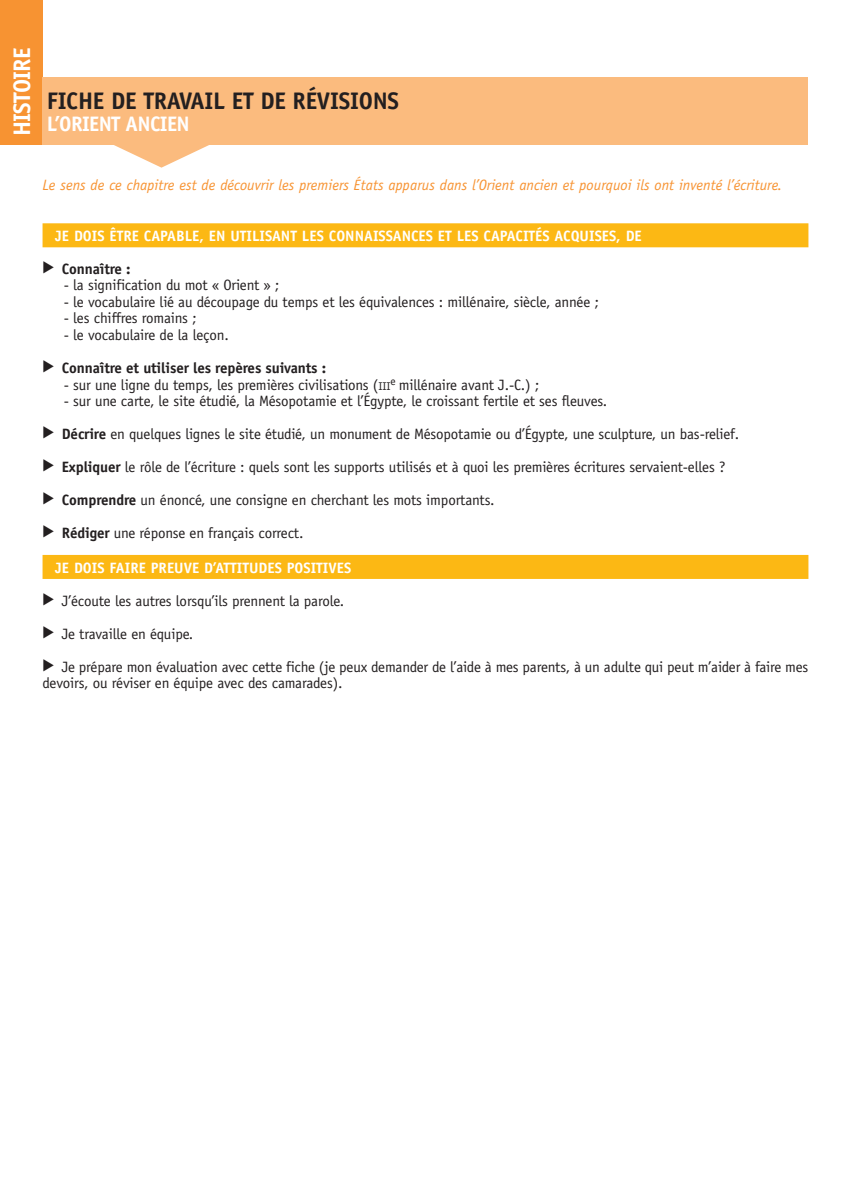
<style>
.page{position:relative;width:851px;height:1191px;background:#fff}
.page>*{position:absolute;margin:0;border:0;box-sizing:border-box;transform-origin:0 0}
.t1{font:700 24px "Officina Sans Std";letter-spacing:-.01em;color:#231f20}
.t2{font:700 24px "Officina Sans Std";letter-spacing:-.03em;color:#fff}
.t3{font:700 21px "Officina Sans Std";color:#fff}
.t4{font:15px/16.5px "Officina Sans Std";letter-spacing:-.01em;color:#231f20}
.t5{font:italic 15px "Officina Sans Std";color:#f79332}
.t6{font:700 15px "Officina Sans Std";color:#fff}
.t7{font:700 15px "Officina Sans Std";letter-spacing:-.01em;color:#231f20}
.s1{font-size:11.25px}
.s2{font-weight:700}
</style>
<div class="page">
<div style="left:0;top:0;width:43px;height:145px;background:#f79332"></div>
<div style="left:43px;top:77px;width:765px;height:68px;background:#fbbb7e"></div>
<svg style="left:114px;top:145px;width:95px;height:23px"></svg>
<div style="left:43px;top:223px;width:765px;height:24px;background:#fcb814"></div>
<div style="left:43px;top:555px;width:765px;height:24px;background:#fcb814"></div>
<h1 class="t2" style="left:7px;top:136px;width:90px;rotate:-90deg">H ISTOIRE</h1>
<h1 class="t1" style="left:47px;top:85px;width:295px">FICHE DE TRAVAI L ET DE RÉVISIO</h1>
<h1 class="t1" style="left:372px;top:85px;width:27px">NS</h1>
<h2 class="t3" style="left:47px;top:111px;width:23px">L’ORIE</h2>
<h2 class="t3" style="left:99px;top:111px;width:93px">NT ANCIEN</h2>
<p class="t5" style="left:43px;top:176px;width:741px">Le sens de ce chapitre est de découvrir les premiers États apparus dans l’Orient ancien et pourquoi ils ont inventé l’écriture.</p>
<p class="t6" style="left:55px;top:226px;width:588px">JE DOIS ÊTRE CAPABLE, EN UTILISANT LES CONN AISSANC ES ET LES CAPACITÉS ACQU ISES, DE</p>
<p class="t7" style="left:62px;top:259px;width:70px">CONNAÎTRE :</p>
<p class="t4" style="left:64px;top:277px;width:217px">- la signification du mot « Orient » ;</p>
<p class="t4" style="left:64px;top:294px;width:536px">- le vocabulaire lié au découpage du temps et les équivalences : millénaire, siècle, année ;</p>
<p class="t4" style="left:64px;top:310px;width:134px">- les chiffres romains ;</p>
<p class="t4" style="left:64px;top:327px;width:166px">- le vocabulaire de la leçon.</p>
<p class="t7" style="left:62px;top:358px;width:266px">CONNAÎTRE ET UTILISER LES REPÈRES SUIVANTS :</p>
<p class="t4" style="left:64px;top:376px;width:477px">- sur une ligne du temps, les premières civilisations (<span class="s1">iii</span><sup>e</sup> millénaire avant J.-C.) ;</p>
<p class="t4" style="left:64px;top:393px;width:545px">- sur une carte, le site étudié, la Mésopotamie et l’Égypte, le croissant fertile et ses fleuves.</p>
<p class="t4" style="left:62px;top:426px;width:678px"><span class="s2">DÉCRIRE</span> en quelques lignes le site étudié, un monument de Mésopotamie ou d’Égypte, une sculpture, un bas-relief.</p>
<p class="t4" style="left:62px;top:459px;width:665px"><span class="s2">EXPLIQUER</span> le rôle de l’écriture : quels sont les supports utilisés et à quoi les premières écritures servaient-elles ?</p>
<p class="t4" style="left:62px;top:492px;width:434px"><span class="s2">COMPRENDRE</span> un énoncé, une consigne en cherchant les mots importants.</p>
<p class="t4" style="left:62px;top:525px;width:243px"><span class="s2">RÉDIGER</span> une réponse en français correct.</p>
<p class="t6" style="left:55px;top:558px;width:297px">JE DOIS FAIRE PREUVE D’ATTITUD ES POSITIVES</p>
<p class="t4" style="left:62px;top:592px;width:284px">J’écoute les autres lorsqu’ils prennent la parole.</p>
<p class="t4" style="left:62px;top:625px;width:133px">Je travaille en équipe.</p>
<p class="t4" style="left:43px;top:658px;width:767px;text-indent:19px">Je prépare mon évaluation avec cette fiche (je peux demander de l’aide à mes parents, à un adulte qui peut m’aider à faire mes devoirs, ou réviser en équipe avec des camarades).</p>
</div>
